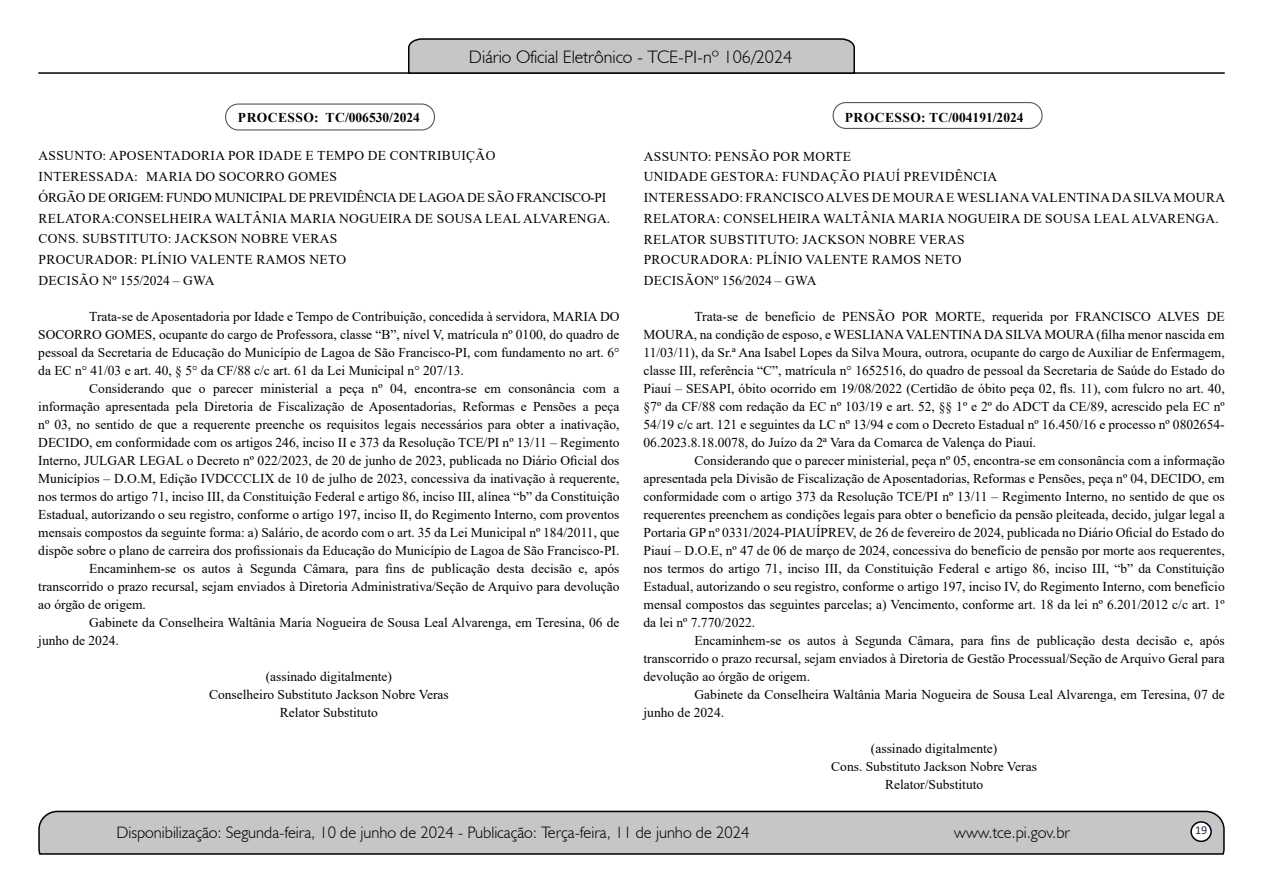
<style>
.page{position:relative;width:1263px;height:893px;background:#fff}
.page>*{position:absolute;margin:0;border:0;box-sizing:border-box;transform-origin:0 0}
.t1{font:300 18px "Humanist 521 BT";color:#000}
.t2{font:300 16.5px "Humanist 521 BT";color:#000}
.t3{font:13.5px/18px "Times New Roman";color:#000;text-align:justify}
.t4{font:13.5px/20.7px "Times New Roman";letter-spacing:.025em;color:#000}
.t5{font:700 13.5px "Times New Roman";letter-spacing:.02em;color:#000}
.t6{font:12px "Calibri";color:#212d4c}
</style>
<div class="page">
<svg style="left:38px;top:810px;width:1187px;height:45px;background:#b9b9b9"></svg>
<div style="left:1191px;top:822px;width:20px;height:19px;background:#fff;border-radius:50%"></div>
<div style="left:1190px;top:821px;width:22px;height:21px;border:2px solid #000;border-radius:50%"></div>
<hr style="left:38px;top:72px;width:1187px;height:2px;background:#000">
<svg style="left:407px;top:38px;width:449px;height:36px;background:#b4b4b4"></svg>
<div style="left:832px;top:102px;width:210px;height:27px;border:1px solid #575756;border-radius:13px"></div>
<div style="left:225px;top:104px;width:210px;height:27px;border:1px solid #575756;border-radius:13px"></div>
<h1 class="t1" style="left:469px;top:46px;width:325px">Diário Oficial Eletrônico - TCE-PI-nº 106/2024</h1>
<p class="t5" style="left:238px;top:107px;width:184px">PROCESSO: TC/006530/2024</p>
<p class="t4" style="left:39px;top:145px;width:573px">ASSUNTO: APOSENTADORIA POR IDADE E TEMPO DE CONTRIBUIÇÃO<br>INTERESSADA: MARIA DO SOCORRO GOMES<br>ÓRGÃO DE ORIGEM: FUNDO MUNICIPAL DE PREVIDÊNCIA DE LAGOA DE SÃO FRANCISCO-PI RELATORA:CONSELHEIRA WALTÂNIA MARIA NOGUEIRA DE SOUSA LEAL ALVARENGA.<br>CONS. SUBSTITUTO: JACKSON NOBRE VERAS<br>PROCURADOR: PLÍNIO VALENTE RAMOS NETO<br>DECISÃO Nº 155/2024 – GWA</p>
<p class="t3" style="left:38px;top:307px;width:583px;text-indent:51px">Trata-se de Aposentadoria por Idade e Tempo de Contribuição, concedida à servidora, MARIA DO SOCORRO GOMES, ocupante do cargo de Professora, classe “B”, nível V, matrícula nº 0100, do quadro de pessoal da Secretaria de Educação do Município de Lagoa de São Francisco-PI, com fundamento no art. 6° da EC n° 41/03 e art. 40, § 5° da CF/88 c/c art. 61 da Lei Municipal n° 207/13.</p>
<p class="t3" style="left:89px;top:379px;width:532px">Considerando que o parecer ministerial a peça nº 04, encontra-se em consonância com a</p>
<p class="t3" style="left:38px;top:397px;width:583px">informação apresentada pela Diretoria de Fiscalização de Aposentadorias, Reformas e Pensões a peça</p>
<p class="t3" style="left:38px;top:415px;width:583px">nº 03, no sentido de que a requerente preenche os requisitos legais necessários para obter a inativação,</p>
<p class="t3" style="left:38px;top:433px;width:583px">DECIDO, em conformidade com os artigos 246, inciso II e 373 da Resolução TCE/PI nº 13/11 – Regimento</p>
<p class="t3" style="left:38px;top:451px;width:583px">Interno, JULGAR LEGAL o Decreto nº 022/2023, de 20 de junho de 2023, publicada no Diário Oficial dos</p>
<p class="t3" style="left:38px;top:469px;width:583px">Municípios – D.O.M, Edição IVDCCCLIX de 10 de julho de 2023, concessiva da inativação à requerente,</p>
<p class="t3" style="left:38px;top:487px;width:583px">nos termos do artigo 71, inciso III, da Constituição Federal e artigo 86, inciso III, alínea “b” da Constituição</p>
<p class="t3" style="left:38px;top:505px;width:583px">Estadual, autorizando o seu registro, conforme o artigo 197, inciso II, do Regimento Interno, com proventos</p>
<p class="t3" style="left:38px;top:523px;width:583px">mensais compostos da seguinte forma: a) Salário, de acordo com o art. 35 da Lei Municipal nº 184/2011, que</p>
<p class="t3" style="left:38px;top:541px;width:583px">dispõe sobre o plano de carreira dos profissionais da Educação do Município de Lagoa de São Francisco-PI.</p>
<p class="t3" style="left:89px;top:559px;width:532px">Encaminhem-se os autos à Segunda Câmara, para fins de publicação desta decisão e, após</p>
<p class="t3" style="left:38px;top:577px;width:583px">transcorrido o prazo recursal, sejam enviados à Diretoria Administrativa/Seção de Arquivo para devolução</p>
<p class="t3" style="left:38px;top:595px;width:109px">ao órgão de origem.</p>
<p class="t3" style="left:89px;top:613px;width:532px">Gabinete da Conselheira Waltânia Maria Nogueira de Sousa Leal Alvarenga, em Teresina, 06 de</p>
<p class="t3" style="left:38px;top:631px;width:82px">junho de 2024.</p>
<p class="t3" style="left:209px;top:667px;width:241px;text-align:center">(assinado digitalmente)<br>Conselheiro Substituto Jackson Nobre Veras<br>Relator Substituto</p>
<p class="t5" style="left:845px;top:108px;width:180px">PROCESSO: TC/004191/2024</p>
<p class="t4" style="left:644px;top:145px;width:583px">ASSUNTO: PENSÃO POR MORTE<br>UNIDADE GESTORA: FUNDAÇÃO PIAUÍ PREVIDÊNCIA<br>INTERESSADO: FRANCISCO ALVES DE MOURA E WESLIANA VALENTINA DA SILVA MOURA RELATORA: CONSELHEIRA WALTÂNIA MARIA NOGUEIRA DE SOUSA LEAL ALVARENGA.<br>RELATOR SUBSTITUTO: JACKSON NOBRE VERAS<br>PROCURADORA: PLÍNIO VALENTE RAMOS NETO<br>DECISÃONº 156/2024 – GWA</p>
<p class="t3" style="left:643px;top:307px;width:583px;text-indent:51px">Trata-se de benefício de PENSÃO POR MORTE, requerida por FRANCISCO ALVES DE MOURA, na condição de esposo, e WESLIANA VALENTINA DA SILVA MOURA (filha menor nascida em 11/03/11), da Sr.ª Ana Isabel Lopes da Silva Moura, outrora, ocupante do cargo de Auxiliar de Enfermagem, classe III, referência “C”, matrícula n° 1652516, do quadro de pessoal da Secretaria de Saúde do Estado do Piauí – SESAPI, óbito ocorrido em 19/08/2022 (Certidão de óbito peça 02, fls. 11), com fulcro no art. 40, §7º da CF/88 com redação da EC nº 103/19 e art. 52, §§ 1º e 2º do ADCT da CE/89, acrescido pela EC nº 54/19 c/c art. 121 e seguintes da LC nº 13/94 e com o Decreto Estadual nº 16.450/16 e processo nº 0802654- 06.2023.8.18.0078, do Juízo da 2ª Vara da Comarca de Valença do Piauí.</p>
<p class="t3" style="left:643px;top:451px;width:583px;text-indent:51px">Considerando que o parecer ministerial, peça nº 05, encontra-se em consonância com a informação apresentada pela Divisão de Fiscalização de Aposentadorias, Reformas e Pensões, peça nº 04, DECIDO, em conformidade com o artigo 373 da Resolução TCE/PI nº 13/11 – Regimento Interno, no sentido de que os requerentes preenchem as condições legais para obter o benefício da pensão pleiteada, decido, julgar legal a Portaria GP nº 0331/2024-PIAUÍPREV, de 26 de fevereiro de 2024, publicada no Diário Oficial do Estado do Piauí – D.O.E, nº 47 de 06 de março de 2024, concessiva do benefício de pensão por morte aos requerentes, nos termos do artigo 71, inciso III, da Constituição Federal e artigo 86, inciso III, “b” da Constituição Estadual, autorizando o seu registro, conforme o artigo 197, inciso IV, do Regimento Interno, com benefício mensal compostos das seguintes parcelas; a) Vencimento, conforme art. 18 da lei nº 6.201/2012 c/c art. 1º da lei nº 7.770/2022.</p>
<p class="t3" style="left:643px;top:631px;width:583px;text-indent:51px">Encaminhem-se os autos à Segunda Câmara, para fins de publicação desta decisão e, após transcorrido o prazo recursal, sejam enviados à Diretoria de Gestão Processual/Seção de Arquivo Geral para devolução ao órgão de origem.</p>
<p class="t3" style="left:643px;top:685px;width:583px;text-indent:51px">Gabinete da Conselheira Waltânia Maria Nogueira de Sousa Leal Alvarenga, em Teresina, 07 de junho de 2024.</p>
<p class="t3" style="left:831px;top:739px;width:207px;text-align:center">(assinado digitalmente)<br>Cons. Substituto Jackson Nobre Veras<br>Relator/Substituto</p>
<p class="t2" style="left:116px;top:822px;width:634px">Disponibilização: Segunda-feira, 10 de junho de 2024 - Publicação: Terça-feira, 11 de junho de 2024</p>
<p class="t2" style="left:954px;top:822px;width:117px">www.tce.pi.gov.br</p>
<p class="t6" style="left:1195px;top:821px;width:14px">19</p>
</div>
